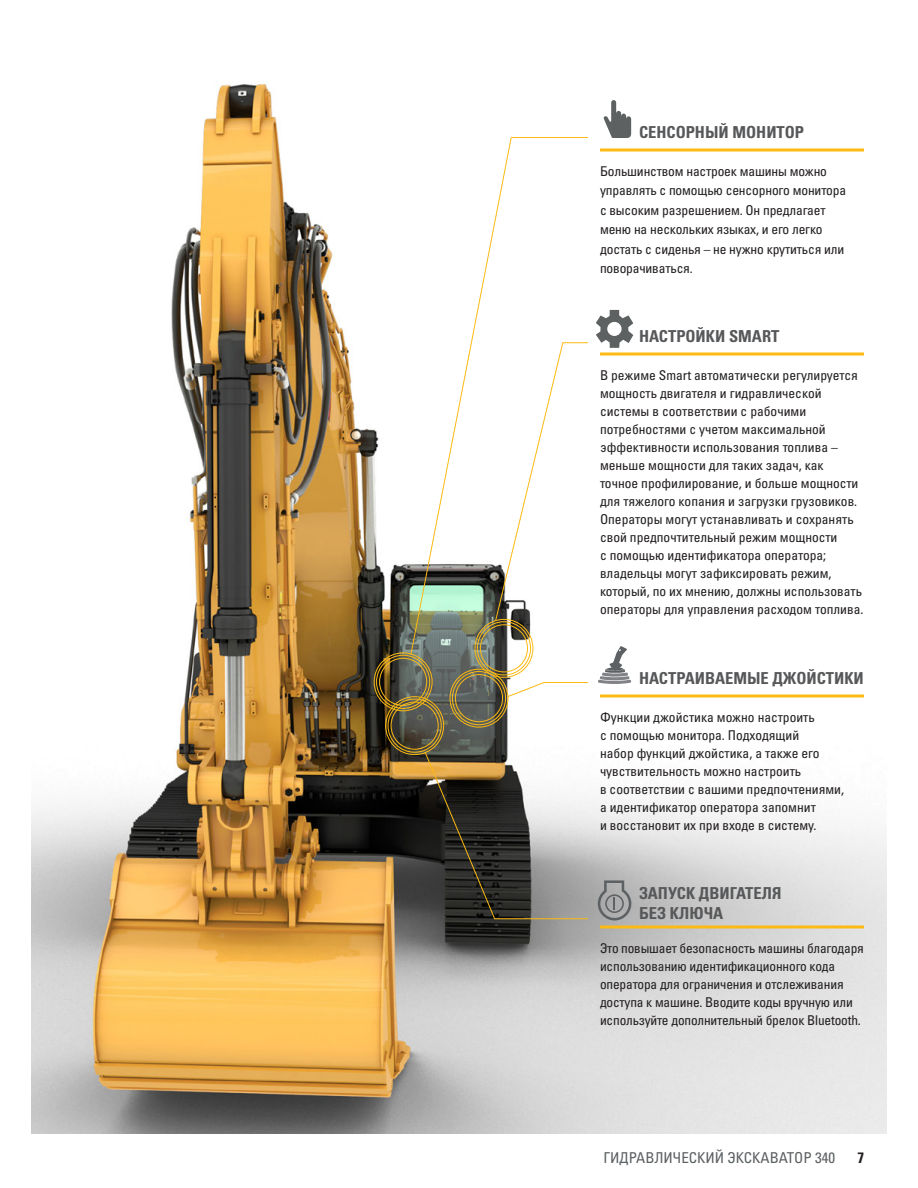
<style>
.page{position:relative;width:918px;height:1188px;background:#fff}
.page>*{position:absolute;margin:0;border:0;box-sizing:border-box;transform-origin:0 0}
.t1{font:16.5px/19.8px "Univers LTCYR 67 Bold Cond";color:#57585a}
.t2{font:condensed 15px "Univers LTCYR 57";color:#5d6163}
.t3{font:15px "Univers LTCYR 67 Bold Cond";color:#231f20}
.t4{font:condensed 13.5px/18px "Univers LTCYR 57";color:#231f20}
</style>
<div class="page">
<img style="left:32px;top:84px;width:855px;height:1050px">
<div style="left:450px;top:669px;width:58px;height:59px;border:1px solid #fcba13;border-radius:50%"></div>
<div style="left:452px;top:671px;width:54px;height:54px;border:1px solid #fcba13;border-radius:50%"></div>
<div style="left:477px;top:621px;width:54px;height:54px;border:1px solid #fcba13;border-radius:50%"></div>
<div style="left:455px;top:674px;width:48px;height:48px;border:1px solid #fcba13;border-radius:50%"></div>
<div style="left:480px;top:624px;width:48px;height:48px;border:1px solid #fcba13;border-radius:50%"></div>
<hr style="left:511px;top:137px;width:77px;height:1px;background:#fcba13">
<svg style="left:512px;top:342px;width:77px;height:280px"></svg>
<svg style="left:507px;top:682px;width:82px;height:16px"></svg>
<svg style="left:424px;top:751px;width:165px;height:169px"></svg>
<svg style="left:410px;top:137px;width:102px;height:518px"></svg>
<div style="left:374px;top:652px;width:58px;height:59px;border:1px solid #fcba13;border-radius:50%"></div>
<div style="left:385px;top:696px;width:59px;height:59px;border:1px solid #fcba13;border-radius:50%"></div>
<div style="left:376px;top:655px;width:54px;height:54px;border:1px solid #fcba13;border-radius:50%"></div>
<div style="left:388px;top:699px;width:54px;height:54px;border:1px solid #fcba13;border-radius:50%"></div>
<div style="left:379px;top:658px;width:48px;height:48px;border:1px solid #fcba13;border-radius:50%"></div>
<div style="left:391px;top:702px;width:48px;height:48px;border:1px solid #fcba13;border-radius:50%"></div>
<svg style="left:600px;top:352px;width:264px;height:4px"></svg>
<svg style="left:600px;top:694px;width:264px;height:4px"></svg>
<hr style="left:600px;top:926px;width:264px;height:2px;background:#fcba13">
<svg style="left:600px;top:148px;width:264px;height:4px"></svg>
<svg style="left:598px;top:646px;width:33px;height:38px"></svg>
<svg style="left:604px;top:100px;width:27px;height:38px"></svg>
<svg style="left:598px;top:880px;width:33px;height:40px"></svg>
<svg style="left:596px;top:310px;width:37px;height:38px"></svg>
<p class="t1" style="left:639px;top:122px;width:166px">СЕНСОРНЫЙ МОНИТОР</p>
<p class="t4" style="left:600px;top:161px;width:248px;line-height:19.5px">Большинством настроек машины можно управлять с помощью сенсорного монитора с высоким разрешением. Он предлагает меню на нескольких языках, и его легко достать с сиденья – не нужно крутиться или поворачиваться.</p>
<p class="t1" style="left:639px;top:326px;width:142px">НАСТРОЙКИ SMART</p>
<p class="t4" style="left:600px;top:366px;width:265px">В режиме Smart автоматически регулируется мощность двигателя и гидравлической системы в соответствии с рабочими потребностями с учетом максимальной эффективности использования топлива – меньше мощности для таких задач, как точное профилирование, и больше мощности для тяжелого копания и загрузки грузовиков.<br>Операторы могут устанавливать и сохранять свой предпочтительный режим мощности<br>с помощью идентификатора оператора; владельцы могут зафиксировать режим, который, по их мнению, должны использовать операторы для управления расходом топлива.</p>
<p class="t1" style="left:639px;top:668px;width:226px">НАСТРАИВАЕМЫЕ ДЖОЙСТИКИ</p>
<p class="t4" style="left:600px;top:708px;width:246px">Функции джойстика можно настроить<br>с помощью монитора. Подходящий<br>набор функций джойстика, а также его чувствительность можно настроить<br>в соответствии с вашими предпочтениями, а идентификатор оператора запомнит<br>и восстановит их при входе в систему.</p>
<p class="t1" style="left:639px;top:883px;width:144px">ЗАПУСК ДВИГАТЕЛЯ<br>БЕЗ КЛЮЧА</p>
<p class="t4" style="left:600px;top:939px;width:266px">Это повышает безопасность машины благодаря использованию идентификационного кода оператора для ограничения и отслеживания доступа к машине. Вводите коды вручную или используйте дополнительный брелок Bluetooth.</p>
<p class="t2" style="left:604px;top:1148px;width:233px">ГИДРАВЛИЧЕСКИЙ ЭКСКАВАТОР 340</p>
<p class="t3" style="left:857px;top:1148px;width:8px">7</p>
</div>
